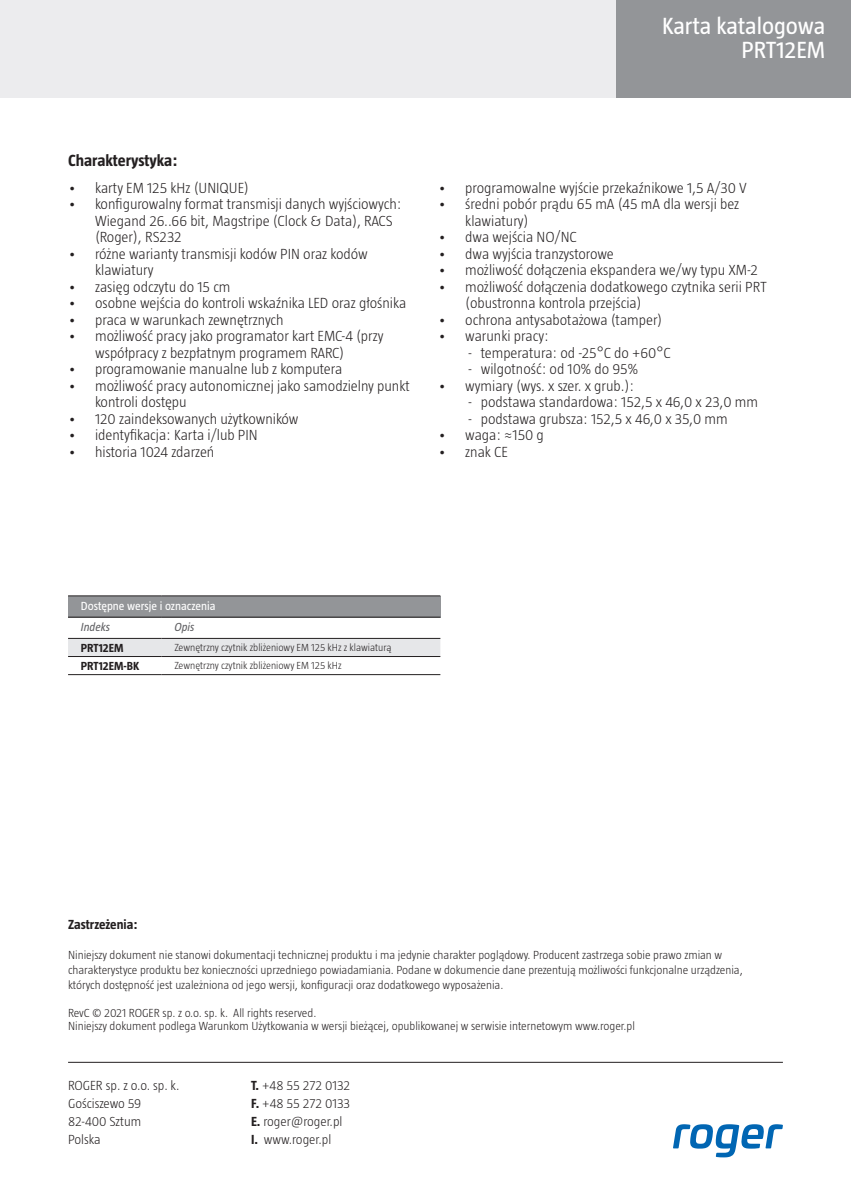
<style>
.page{position:relative;width:851px;height:1191px;background:#fff}
.page>*{position:absolute;margin:0;border:0;box-sizing:border-box;transform-origin:0 0}
.t1{font:24px/24px "Taz";color:#fff;text-align:right}
.t2{font:300 24px/24px "Taz";color:#fff;text-align:right}
.t3{font:700 16.5px "Taz";color:#231f20}
.t4{font:300 15px/16.5px "Taz";color:#231f20}
.t5{font:300 13.5px/18px "Taz";color:#231f20}
.t6{font:700 13.5px "Taz";color:#231f20}
.t7{font:300 12px/15px "Taz";color:#231f20}
.t8{font:12px "Taz";color:#fff}
.t9{font:700 12px "Taz";color:#231f20}
.t10{font:italic 12px "Taz";color:#636366}
.t11{font:300 10.5px "Taz";color:#231f20}
.s1{font-weight:700}
</style>
<div class="page">
<div style="left:612px;top:0;width:238px;height:98px;background:#939598"></div>
<div style="left:0;top:0;width:615px;height:97px;background:#ececee"></div>
<svg style="left:673px;top:1124px;width:109px;height:33px"></svg>
<hr style="left:68px;top:1062px;width:714px;height:1px;background:#231f20">
<div style="left:68px;top:596px;width:372px;height:21px;background:#939598"></div>
<div style="left:68px;top:639px;width:372px;height:17px;background:#e6e7e9"></div>
<hr style="left:68px;top:617px;width:94px;height:1px;background:#231f20">
<hr style="left:162px;top:617px;width:278px;height:1px;background:#231f20">
<hr style="left:68px;top:638px;width:94px;height:1px;background:#231f20">
<hr style="left:162px;top:638px;width:278px;height:1px;background:#231f20">
<hr style="left:68px;top:595px;width:94px;height:1px;background:#231f20">
<hr style="left:162px;top:595px;width:278px;height:1px;background:#231f20">
<hr style="left:68px;top:674px;width:94px;height:1px;background:#231f20">
<hr style="left:162px;top:674px;width:278px;height:1px;background:#231f20">
<hr style="left:68px;top:656px;width:94px;height:1px;background:#231f20">
<hr style="left:162px;top:656px;width:278px;height:1px;background:#231f20">
<h1 class="t1" style="left:662px;top:14px;width:165px">Karta katalogowa<br>PRT12EM</h1>
<h1 class="t2" style="left:686px;top:20px;width:136px">Kontrolery serii<br>PRxx1</h1>
<p class="t3" style="left:68px;top:151px;width:111px">Charakterystyka:</p>
<p class="t4" style="left:68px;top:179px;width:182px">• karty EM 125 kHz (UNIQUE)</p>
<p class="t4" style="left:95px;top:196px;width:308px;text-indent:-27px">• konfigurowalny format transmisji danych wyjściowych:<br>Wiegand 26..66 bit, Magstripe (Clock &amp; Data), RACS (Roger), RS232</p>
<p class="t4" style="left:95px;top:245px;width:274px;text-indent:-27px">• różne warianty transmisji kodów PIN oraz kodów klawiatury</p>
<p class="t4" style="left:68px;top:278px;width:164px">• zasięg odczytu do 15 cm</p>
<p class="t4" style="left:68px;top:295px;width:339px">• osobne wejścia do kontroli wskaźnika LED oraz głośnika</p>
<p class="t4" style="left:68px;top:311px;width:217px">• praca w warunkach zewnętrznych</p>
<p class="t4" style="left:95px;top:328px;width:290px;text-indent:-27px">• możliwość pracy jako programator kart EMC-4 (przy współpracy z bezpłatnym programem RARC)</p>
<p class="t4" style="left:68px;top:361px;width:276px">• programowanie manualne lub z komputera</p>
<p class="t4" style="left:95px;top:377px;width:316px;text-indent:-27px">• możliwość pracy autonomicznej jako samodzielny punkt kontroli dostępu</p>
<p class="t4" style="left:68px;top:410px;width:232px">• 120 zaindeksowanych użytkowników</p>
<p class="t4" style="left:68px;top:427px;width:191px">• identyfikacja: Karta i/lub PIN</p>
<p class="t4" style="left:68px;top:443px;width:148px">• historia 1024 zdarzeń</p>
<p class="t4" style="left:438px;top:179px;width:310px">• programowalne wyjście przekaźnikowe 1,5 A/30 V</p>
<p class="t4" style="left:465px;top:196px;width:275px;text-indent:-27px">• średni pobór prądu 65 mA (45 mA dla wersji bez klawiatury)</p>
<p class="t4" style="left:438px;top:229px;width:140px">• dwa wejścia NO/NC</p>
<p class="t4" style="left:438px;top:245px;width:177px">• dwa wyjścia tranzystorowe</p>
<p class="t4" style="left:438px;top:262px;width:321px">• możliwość dołączenia ekspandera we/wy typu XM-2</p>
<p class="t4" style="left:465px;top:278px;width:303px;text-indent:-27px">• możliwość dołączenia dodatkowego czytnika serii PRT (obustronna kontrola przejścia)</p>
<p class="t4" style="left:438px;top:311px;width:225px">• ochrona antysabotażowa (tamper)</p>
<p class="t4" style="left:438px;top:328px;width:112px">• warunki pracy:</p>
<p class="t4" style="left:468px;top:344px;width:204px">- temperatura: od -25°C do +60°C</p>
<p class="t4" style="left:468px;top:361px;width:171px">- wilgotność: od 10% do 95%</p>
<p class="t4" style="left:438px;top:377px;width:197px">• wymiary (wys. x szer. x grub.):</p>
<p class="t4" style="left:468px;top:394px;width:291px">- podstawa standardowa: 152,5 x 46,0 x 23,0 mm</p>
<p class="t4" style="left:468px;top:410px;width:261px">- podstawa grubsza: 152,5 x 46,0 x 35,0 mm</p>
<p class="t4" style="left:438px;top:427px;width:107px">• waga: ≈150 g</p>
<p class="t4" style="left:438px;top:443px;width:71px">• znak CE</p>
<p class="t8" style="left:81px;top:599px;width:136px">Dostępne wersje i oznaczenia</p>
<p class="t10" style="left:81px;top:620px;width:31px">Indeks</p>
<p class="t10" style="left:174px;top:620px;width:22px">Opis</p>
<p class="t9" style="left:81px;top:641px;width:44px">PRT12EM</p>
<p class="t11" style="left:174px;top:641px;width:218px">Zewnętrzny czytnik zbliżeniowy EM 125 kHz z klawiaturą</p>
<p class="t9" style="left:81px;top:659px;width:60px">PRT12EM-BK</p>
<p class="t11" style="left:174px;top:659px;width:169px">Zewnętrzny czytnik zbliżeniowy EM 125 kHz</p>
<p class="t6" style="left:68px;top:916px;width:71px">Zastrzeżenia:</p>
<p class="t7" style="left:68px;top:946px;width:676px">Niniejszy dokument nie stanowi dokumentacji technicznej produktu i ma jedynie charakter poglądowy. Producent zastrzega sobie prawo zmian w charakterystyce produktu bez konieczności uprzedniego powiadamiania. Podane w dokumencie dane prezentują możliwości funkcjonalne urządzenia, których dostępność jest uzależniona od jego wersji, konfiguracji oraz dodatkowego wyposażenia.</p>
<p class="t7" style="left:68px;top:1006px;width:568px;line-height:13.2px">RevC © 2021 ROGER sp. z o.o. sp. k. All rights reserved.<br>Niniejszy dokument podlega Warunkom Użytkowania w wersji bieżącej, opublikowanej w serwisie internetowym www.roger.pl</p>
<p class="t5" style="left:68px;top:1076px;width:113px">ROGER sp. z o.o. sp. k.<br>Gościszewo 59<br>82-400 Sztum<br>Polska</p>
<p class="t5" style="left:251px;top:1076px;width:101px"><span class="s1">T.</span> +48 55 272 0132<br><span class="s1">F.</span> +48 55 272 0133<br><span class="s1">E.</span> roger@roger.pl<br><span class="s1">I.</span> www.roger.pl</p>
</div>
